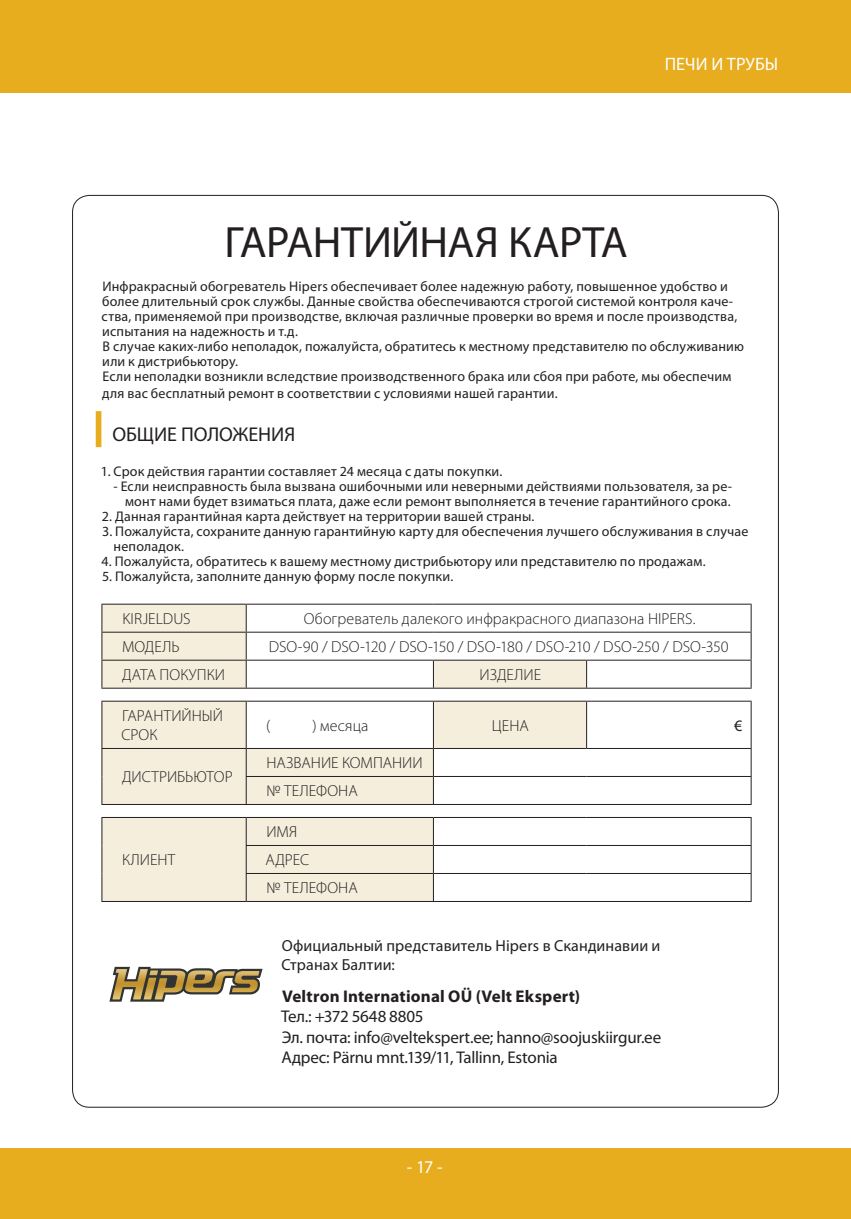
<style>
.page{position:relative;width:851px;height:1219px;background:#fff}
.page>*{position:absolute;margin:0;border:0;box-sizing:border-box;transform-origin:0 0}
.t1{font:44px "Myriad Pro";letter-spacing:-.015em;color:#231f20}
.t2{font:20px "Myriad Pro";letter-spacing:-.005em;color:#231f20}
.t3{font:18px "Myriad Pro";color:#fff}
.t4{font:17px/20.4px "Myriad Pro";letter-spacing:-.015em;color:#231f20}
.t5{font:700 17px "Myriad Pro";letter-spacing:.01em;color:#231f20}
.t6{font:300 16px/28px "Myriad Pro";color:#231f20}
.t7{font:16px/19.2px "Myriad Pro";letter-spacing:.01em;color:#231f20}
.t8{font:14px/15px "Myriad Pro";letter-spacing:.015em;color:#231f20}
</style>
<div class="page">
<div style="left:0;top:1148px;width:850px;height:71px;background:#e8ac1f"></div>
<div style="left:0;top:0;width:850px;height:92px;background:#e8ac1f"></div>
<svg style="left:102px;top:605px;width:484px;height:296px;fill:#f5eedd"></svg>
<hr style="left:101px;top:604px;width:145px;height:1px;background:#231f20">
<hr style="left:246px;top:604px;width:187px;height:1px;background:#231f20">
<hr style="left:433px;top:604px;width:318px;height:1px;background:#231f20">
<hr style="left:101px;top:632px;width:145px;height:1px;background:#231f20">
<hr style="left:246px;top:632px;width:187px;height:1px;background:#231f20">
<hr style="left:433px;top:632px;width:318px;height:1px;background:#231f20">
<hr style="left:101px;top:660px;width:145px;height:1px;background:#231f20">
<svg style="left:101px;top:605px;width:1px;height:83px"></svg>
<hr style="left:246px;top:660px;width:187px;height:1px;background:#231f20">
<svg style="left:246px;top:605px;width:1px;height:83px"></svg>
<hr style="left:433px;top:660px;width:153px;height:1px;background:#231f20">
<svg style="left:433px;top:661px;width:1px;height:27px"></svg>
<hr style="left:586px;top:660px;width:165px;height:1px;background:#231f20">
<svg style="left:586px;top:661px;width:1px;height:27px"></svg>
<svg style="left:750px;top:605px;width:1px;height:83px"></svg>
<hr style="left:101px;top:688px;width:650px;height:1px;background:#231f20">
<hr style="left:101px;top:701px;width:145px;height:1px;background:#231f20">
<hr style="left:101px;top:702px;width:1px;height:46px;background:#231f20">
<hr style="left:246px;top:701px;width:187px;height:1px;background:#231f20">
<hr style="left:246px;top:702px;width:1px;height:46px;background:#231f20">
<hr style="left:433px;top:701px;width:153px;height:1px;background:#231f20">
<hr style="left:433px;top:702px;width:1px;height:46px;background:#231f20">
<hr style="left:586px;top:701px;width:165px;height:1px;background:#231f20">
<hr style="left:586px;top:702px;width:1px;height:46px;background:#231f20">
<hr style="left:750px;top:702px;width:1px;height:46px;background:#231f20">
<hr style="left:101px;top:748px;width:145px;height:1px;background:#231f20">
<svg style="left:101px;top:749px;width:1px;height:55px"></svg>
<hr style="left:246px;top:748px;width:187px;height:1px;background:#231f20">
<hr style="left:433px;top:748px;width:153px;height:1px;background:#231f20">
<hr style="left:586px;top:748px;width:165px;height:1px;background:#231f20">
<hr style="left:246px;top:776px;width:187px;height:1px;background:#231f20">
<svg style="left:246px;top:749px;width:1px;height:55px"></svg>
<hr style="left:433px;top:776px;width:153px;height:1px;background:#231f20">
<svg style="left:433px;top:749px;width:1px;height:55px"></svg>
<hr style="left:586px;top:776px;width:165px;height:1px;background:#231f20">
<svg style="left:750px;top:749px;width:1px;height:55px"></svg>
<hr style="left:101px;top:804px;width:650px;height:1px;background:#231f20">
<hr style="left:101px;top:817px;width:145px;height:1px;background:#231f20">
<svg style="left:101px;top:818px;width:1px;height:83px"></svg>
<hr style="left:101px;top:901px;width:145px;height:1px;background:#231f20">
<hr style="left:246px;top:817px;width:187px;height:1px;background:#231f20">
<hr style="left:433px;top:817px;width:153px;height:1px;background:#231f20">
<hr style="left:586px;top:817px;width:165px;height:1px;background:#231f20">
<hr style="left:246px;top:845px;width:187px;height:1px;background:#231f20">
<hr style="left:433px;top:845px;width:153px;height:1px;background:#231f20">
<hr style="left:586px;top:845px;width:165px;height:1px;background:#231f20">
<hr style="left:246px;top:873px;width:187px;height:1px;background:#231f20">
<svg style="left:246px;top:818px;width:1px;height:83px"></svg>
<hr style="left:433px;top:873px;width:153px;height:1px;background:#231f20">
<svg style="left:433px;top:818px;width:1px;height:83px"></svg>
<hr style="left:586px;top:873px;width:165px;height:1px;background:#231f20">
<svg style="left:750px;top:818px;width:1px;height:83px"></svg>
<hr style="left:246px;top:901px;width:505px;height:1px;background:#231f20">
<svg style="left:109px;top:967px;width:153px;height:35px"></svg>
<p class="t3" style="left:664px;top:57px;width:115px">ПЕЧИ И ТРУБЫ</p>
<h1 class="t1" style="left:224px;top:226px;width:405px">ГАРАНТИЙНАЯ КАРТА</h1>
<p class="t8" style="left:102px;top:281px;width:643px">Инфракрасный обогреватель Hipers обеспечивает более надежную работу, повышенное удобство и более длительный срок службы. Данные свойства обеспечиваются строгой системой контроля каче&shy;ства, применяемой при производстве, включая различные проверки во время и после производства, испытания на надежность и т.д.<br>В случае каких-либо неполадок, пожалуйста, обратитесь к местному представителю по обслуживанию или к дистрибьютору.<br>Если неполадки возникли вследствие производственного брака или сбоя при работе, мы обеспечим</p>
<p class="t8" style="left:102px;top:387px;width:457px">для вас бесплатный ремонт в соответствии с условиями нашей гарантии.</p>
<h2 class="t2" style="left:112px;top:427px;width:184px">ОБЩИЕ ПОЛОЖЕНИЯ</h2>
<p class="t8" style="left:101px;top:465px;width:403px">1. Срок действия гарантии составляет 24 месяца с даты покупки.</p>
<p class="t8" style="left:113px;top:480px;width:620px;text-align:right">- Если неисправность была вызвана ошибочными или неверными действиями пользователя, за ре&shy;монт нами будет взиматься плата, даже если ремонт выполняется в течение гарантийного срока.</p>
<p class="t8" style="left:102px;top:510px;width:434px">2. Данная гарантийная карта действует на территории вашей страны.</p>
<p class="t8" style="left:114px;top:525px;width:636px;text-indent:-12px">3. Пожалуйста, сохраните данную гарантийную карту для обеспечения лучшего обслуживания в случае неполадок.</p>
<p class="t8" style="left:102px;top:555px;width:605px">4. Пожалуйста, обратитесь к вашему местному дистрибьютору или представителю по продажам.</p>
<p class="t8" style="left:102px;top:570px;width:352px">5. Пожалуйста, заполните данную форму после покупки.</p>
<p class="t6" style="left:122px;top:606px;width:70px">KIRJELDUS</p>
<p class="t6" style="left:304px;top:606px;width:393px">Обогреватель далекого инфракрасного диапазона HIPERS.</p>
<p class="t6" style="left:122px;top:634px;width:59px">МОДЕЛЬ</p>
<p class="t6" style="left:269px;top:634px;width:461px">DSO-90 / DSO-120 / DSO-150 / DSO-180 / DSO-210 / DSO-250 / DSO-350</p>
<p class="t6" style="left:122px;top:662px;width:104px">ДАТА ПОКУПКИ</p>
<p class="t6" style="left:479px;top:662px;width:63px">ИЗДЕЛИЕ</p>
<p class="t6" style="left:121px;top:708px;width:103px;line-height:19.2px">ГАРАНТИЙНЫЙ<br>СРОК</p>
<p class="t6" style="left:266px;top:713px;width:6px">(</p>
<p class="t6" style="left:312px;top:713px;width:58px">) месяца</p>
<p class="t6" style="left:492px;top:713px;width:38px">ЦЕНА</p>
<p class="t7" style="left:734px;top:717px;width:10px">€</p>
<p class="t6" style="left:122px;top:765px;width:112px">ДИСТРИБЬЮТОР</p>
<p class="t6" style="left:266px;top:751px;width:158px">НАЗВАНИЕ КОМПАНИИ № ТЕЛЕФОНА</p>
<p class="t6" style="left:122px;top:848px;width:55px">КЛИЕНТ</p>
<p class="t6" style="left:265px;top:820px;width:94px">ИМЯ<br>АДРЕС<br>№ ТЕЛЕФОНА</p>
<p class="t7" style="left:281px;top:938px;width:380px">Официальный представитель Hipers в Скандинавии и<br>Странах Балтии:</p>
<p class="t5" style="left:282px;top:990px;width:300px">Veltron International OÜ (Velt Ekspert)</p>
<p class="t4" style="left:281px;top:1008px;width:381px">Тел.: +372 5648 8805<br>Эл. почта: info@veltekspert.ee; hanno@soojuskiirgur.ee<br>Адрес: Pärnu mnt.139/11, Tallinn, Estonia</p>
<p class="t3" style="left:407px;top:1160px;width:37px">- 17 -</p>
</div>
